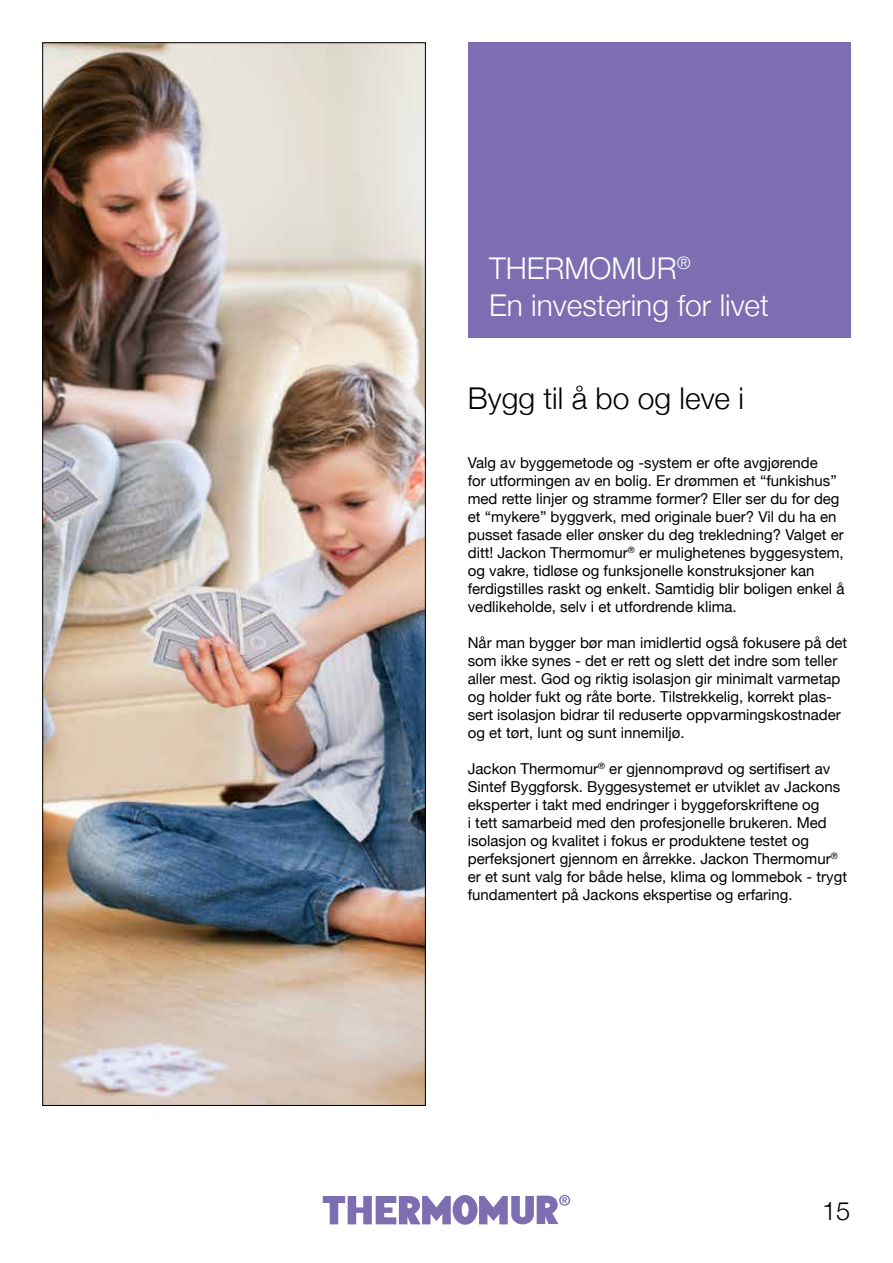
<style>
.page{position:relative;width:893px;height:1263px;background:#fff}
.page>*{position:absolute;margin:0;border:0;box-sizing:border-box;transform-origin:0 0}
.t1{font:300 30px/37.5px "Helvetica Neue";color:#fff}
.t2{font:300 30px "Helvetica Neue";color:#000}
.t3{font:300 25.5px "Helvetica Neue";color:#000}
.t4{font:15px/18px "Helvetica Neue";color:#000}
</style>
<div class="page">
<div style="left:468px;top:42px;width:382px;height:296px;background:#7c6eb0"></div>
<img style="left:44px;top:45px;width:380px;height:1059px">
<svg style="left:323px;top:1195px;width:247px;height:30px"></svg>
<h1 class="t1" style="left:489px;top:247px;width:282px">THERMOMUR<sup>®<br></sup>En investering for livet</h1>
<h1 class="t2" style="left:468px;top:374px;width:278px">Bygg til å bo og leve i</h1>
<p class="t4" style="left:468px;top:455px;width:378px">Valg av byggemetode og -system er ofte avgjørende<br>for utformingen av en bolig. Er drømmen et “funkishus” med rette linjer og stramme former? Eller ser du for deg et “mykere” byggverk, med originale buer? Vil du ha en pusset fasade eller ønsker du deg trekledning? Valget er ditt! Jackon Thermomur<sup>®</sup> er mulighetenes byggesystem, og vakre, tidløse og funksjonelle konstruksjoner kan ferdigstilles raskt og enkelt. Samtidig blir boligen enkel å vedlikeholde, selv i et utfordrende klima.</p>
<p class="t4" style="left:468px;top:635px;width:381px">Når man bygger bør man imidlertid også fokusere på det som ikke synes - det er rett og slett det indre som teller aller mest. God og riktig isolasjon gir minimalt varmetap og holder fukt og råte borte. Tilstrekkelig, korrekt plas&shy;sert isolasjon bidrar til reduserte oppvarmingskostnader og et tørt, lunt og sunt innemiljø.</p>
<p class="t4" style="left:468px;top:761px;width:381px">Jackon Thermomur<sup>®</sup> er gjennomprøvd og sertifisert av Sintef Byggforsk. Byggesystemet er utviklet av Jackons eksperter i takt med endringer i byggeforskriftene og<br>i tett samarbeid med den profesjonelle brukeren. Med isolasjon og kvalitet i fokus er produktene testet og perfeksjonert gjennom en årrekke. Jackon Thermomur<sup>® </sup>er et sunt valg for både helse, klima og lommebok - trygt fundamentert på Jackons ekspertise og erfaring.</p>
<h2 class="t3" style="left:822px;top:1190px;width:30px">15</h2>
</div>
